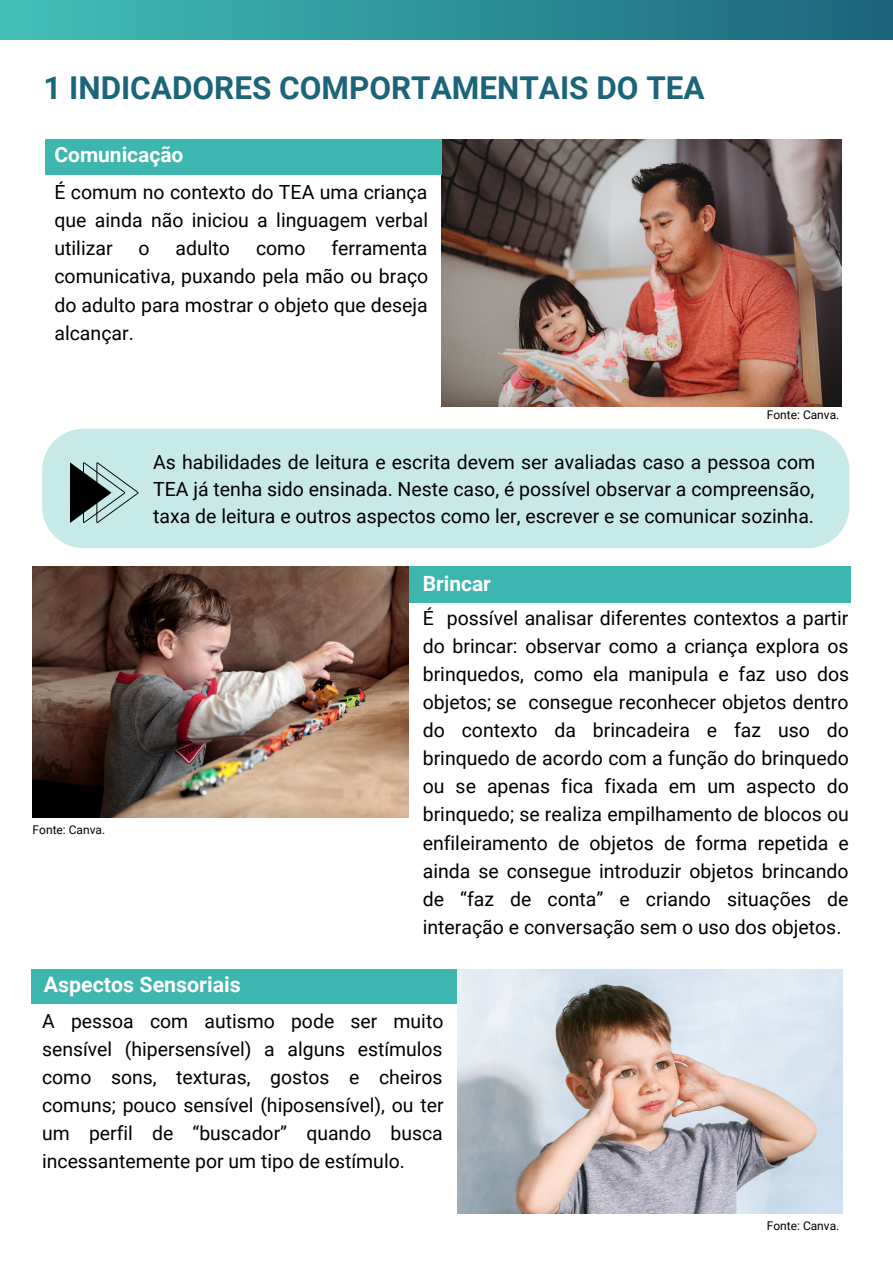
<style>
.page{position:relative;width:893px;height:1264px;background:#fff}
.page>*{position:absolute;margin:0;border:0;box-sizing:border-box;transform-origin:0 0}
.t1{font:700 31.5px "Roboto";color:#1b647a}
.t2{font:700 21.3px "Roboto";color:#fff}
.t3{font:700 21px "Roboto";color:#fff}
.t4{font:19.5px/28px "Roboto";color:#000;text-align:justify}
.t5{font:19.35px/28px "Roboto";color:#000;text-align:justify}
.t6{font:12px "Roboto";color:#000}
</style>
<div class="page">
<img style="left:0;top:0;width:892px;height:39px">
<div style="left:403px;top:566px;width:448px;height:36px;background:#3db6b0"></div>
<img style="left:441px;top:139px;width:400px;height:268px">
<div style="left:45px;top:139px;width:396px;height:36px;background:#3db6b0"></div>
<div style="left:42px;top:429px;width:807px;height:119px;background:#c7eae8"></div>
<svg style="left:70px;top:462px;width:69px;height:61px"></svg>
<img style="left:32px;top:566px;width:377px;height:251px">
<div style="left:31px;top:969px;width:425px;height:34px;background:#3db6b0"></div>
<img style="left:457px;top:969px;width:385px;height:244px">
<h1 class="t1" style="left:43px;top:70px;width:662px">1 INDICADORES COMPORTAMENTAIS DO TEA</h1>
<p class="t3" style="left:54px;top:142px;width:130px">Comunicação</p>
<p class="t4" style="left:54px;top:178px;width:375px">É comum no contexto do TEA uma criança que ainda não iniciou a linguagem verbal utilizar</p>
<p class="t4" style="left:54px;top:235px;width:375px;text-indent:277px">ferramenta comunicativa, puxando pela mão ou braço do adulto para mostrar o objeto que deseja alcançar.</p>
<p class="t4" style="left:138px;top:235px;width:13px">o</p>
<p class="t4" style="left:175px;top:235px;width:56px">adulto</p>
<p class="t4" style="left:256px;top:235px;width:51px">como</p>
<p class="t6" style="left:766px;top:408px;width:74px">Fonte: Canva.</p>
<p class="t4" style="left:153px;top:448px;width:663px;line-height:27px">As habilidades de leitura e escrita devem ser avaliadas caso a pessoa com TEA já tenha sido ensinada. Neste caso, é possível observar a compreensão, taxa de leitura e outros aspectos como ler, escrever e se comunicar sozinha.</p>
<p class="t6" style="left:33px;top:823px;width:74px">Fonte: Canva.</p>
<p class="t2" style="left:44px;top:972px;width:198px">Aspectos Sensoriais</p>
<p class="t3" style="left:422px;top:571px;width:70px">Brincar</p>
<p class="t4" style="left:422px;top:604px;width:428px">É possível analisar diferentes contextos a partir do brincar: observar como a criança explora os brinquedos, como ela manipula e faz uso dos objetos; se consegue reconhecer objetos dentro do contexto da brincadeira e faz uso do brinquedo de acordo com a função do brinquedo ou se apenas fica fixada em um aspecto do brinquedo; se realiza empilhamento de blocos ou enfileiramento de objetos de forma repetida e ainda se consegue introduzir objetos brincando de “faz de conta” e criando situações de interação e conversação sem o uso dos objetos.</p>
<p class="t5" style="left:42px;top:1007px;width:403px">A pessoa com autismo pode ser muito sensível (hipersensível) a alguns estímulos como sons, texturas, gostos e cheiros comuns; pouco sensível (hiposensível), ou ter um perfil de “buscador” quando busca incessantemente por um tipo de estímulo.</p>
<p class="t6" style="left:766px;top:1218px;width:74px">Fonte: Canva.</p>
</div>
